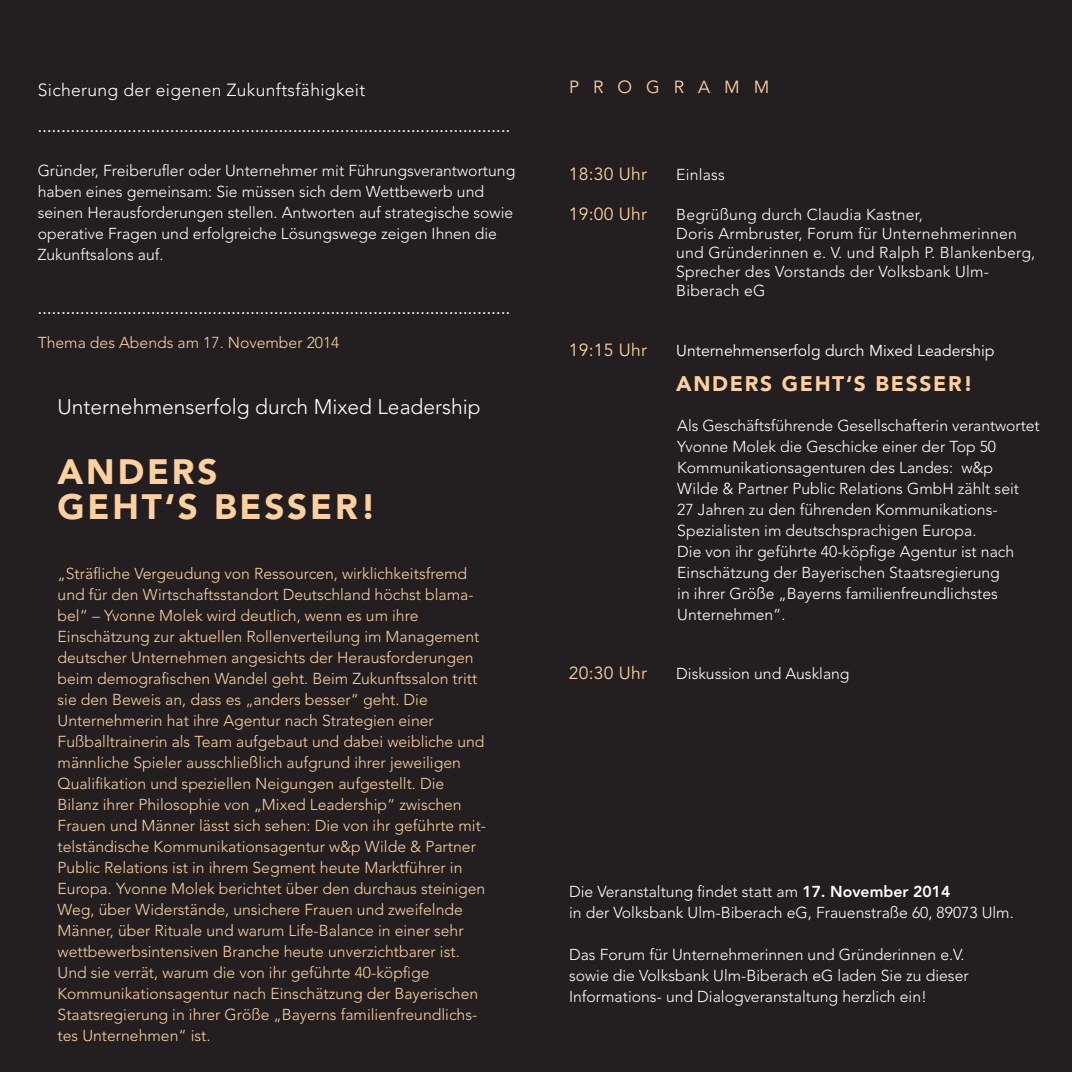
<style>
.page{position:relative;width:1072px;height:1072px;background:#fff}
.page>*{position:absolute;margin:0;border:0;box-sizing:border-box;transform-origin:0 0}
.t1{font:900 35px "Avenir";letter-spacing:.08em;color:#fdd09e}
.t2{font:300 21px "Avenir";color:#fff}
.t3{font:900 21px "Avenir";letter-spacing:.08em;color:#fdd09e}
.t4{font:17.5px "Palatino";color:#fff}
.t5{font:300 17.5px "Avenir";letter-spacing:.02em;color:#fff}
.t6{font:17.5px "Avenir";letter-spacing:.015em;color:#fdd09e}
.t7{font:17.5px "Avenir";letter-spacing:.8em;color:#fdd09e}
.t8{font:300 15.75px/21px "Avenir";color:#fdd09e}
.t9{font:300 15.75px/21px "Avenir";color:#fff}
.t10{font:15.75px "Avenir";color:#fff}
.s1{font-weight:800}
</style>
<div class="page">
<div style="left:0;top:0;width:1071px;height:1071px;background:#231f20"></div>
<p class="t5" style="left:38px;top:79px;width:329px">Sicherung der eigenen Zukunftsfähigkeit</p>
<p class="t4" style="left:38px;top:112px;width:474px">....................................................................................................</p>
<p class="t9" style="left:38px;top:160px;width:479px">Gründer, Freiberufler oder Unternehmer mit Führungsverantwortung</p>
<p class="t9" style="left:38px;top:181px;width:448px">haben eines gemeinsam: Sie müssen sich dem Wettbewerb und</p>
<p class="t9" style="left:38px;top:202px;width:477px">seinen Herausforderungen stellen. Antworten auf strategische sowie operative Fragen und erfolgreiche Lösungswege zeigen Ihnen die<br>Zukunftsalons auf.</p>
<p class="t4" style="left:38px;top:294px;width:474px">....................................................................................................</p>
<p class="t8" style="left:38px;top:332px;width:303px">Thema des Abends am 17. November 2014</p>
<p class="t2" style="left:58px;top:394px;width:424px">Unternehmenserfolg durch Mixed Leadership</p>
<p class="t1" style="left:58px;top:451px;width:161px">ANDERS</p>
<p class="t1" style="left:58px;top:486px;width:320px">GEHT‘S BESSER!</p>
<p class="t8" style="left:58px;top:563px;width:430px">„Sträfliche Vergeudung von Ressourcen, wirklichkeitsfremd und für den Wirtschaftsstandort Deutschland höchst blama&shy;bel“ – Yvonne Molek wird deutlich, wenn es um ihre Einschätzung zur aktuellen Rollenverteilung im Management deutscher Unternehmen angesichts der Herausforderungen beim demografischen Wandel geht. Beim Zukunftssalon tritt sie den Beweis an, dass es „anders besser“ geht. Die Unternehmerin hat ihre Agentur nach Strategien einer Fußballtrainerin als Team aufgebaut und dabei weibliche und männliche Spieler ausschließlich aufgrund ihrer jeweiligen Qualifikation und speziellen Neigungen aufgestellt. Die Bilanz ihrer Philosophie von „Mixed Leadership“ zwischen Frauen und Männer lässt sich sehen: Die von ihr geführte mit&shy;telständische Kommunikationsagentur w&amp;p Wilde &amp; Partner Public Relations ist in ihrem Segment heute Marktführer in Europa. Yvonne Molek berichtet über den durchaus steinigen Weg, über Widerstände, unsichere Frauen und zweifelnde Männer, über Rituale und warum Life-Balance in einer sehr wettbewerbsintensiven Branche heute unverzichtbarer ist.<br>Und sie verrät, warum die von ihr geführte 40-köpfige Kommunikationsagentur nach Einschätzung der Bayerischen Staatsregierung in ihrer Größe „Bayerns familienfreundlichs&shy;tes Unternehmen“ ist.</p>
<p class="t7" style="left:569px;top:77px;width:202px">PROGRAMM</p>
<p class="t6" style="left:568px;top:163px;width:80px">18:30 Uhr</p>
<p class="t9" style="left:676px;top:164px;width:50px">Einlass</p>
<p class="t6" style="left:568px;top:204px;width:80px">19:00 Uhr</p>
<p class="t9" style="left:676px;top:204px;width:248px">Begrüßung durch Claudia Kastner,</p>
<p class="t9" style="left:676px;top:224px;width:360px;line-height:19.1px">Doris Armbruster, Forum für Unternehmerinnen und Gründerinnen e. V. und Ralph P. Blankenberg, Sprecher des Vorstands der Volksbank Ulm-Biberach eG</p>
<p class="t6" style="left:568px;top:339px;width:80px">19:15 Uhr</p>
<p class="t10" style="left:676px;top:341px;width:320px">Unternehmenserfolg durch Mixed Leadership</p>
<p class="t3" style="left:676px;top:370px;width:298px">ANDERS GEHT‘S BESSER!</p>
<p class="t9" style="left:677px;top:414px;width:364px">Als Geschäftsführende Gesellschafterin verantwortet Yvonne Molek die Geschicke einer der Top 50<br>Kommunikationsagenturen des Landes: w&amp;p<br>Wilde &amp; Partner Public Relations GmbH zählt seit<br>27 Jahren zu den führenden Kommunikations-Spezialisten im deutschsprachigen Europa.<br>Die von ihr geführte 40-köpfige Agentur ist nach Einschätzung der Bayerischen Staatsregierung<br>in ihrer Größe „Bayerns familienfreundlichstes Unternehmen“.</p>
<p class="t6" style="left:568px;top:663px;width:80px">20:30 Uhr</p>
<p class="t9" style="left:676px;top:663px;width:175px">Diskussion und Ausklang</p>
<p class="t9" style="left:569px;top:880px;width:446px">Die Veranstaltung findet statt am <span class="s1">17. November 2014<br></span>in der Volksbank Ulm-Biberach eG, Frauenstraße 60, 89073 Ulm.</p>
<p class="t9" style="left:569px;top:943px;width:401px">Das Forum für Unternehmerinnen und Gründerinnen e.V. sowie die Volksbank Ulm-Biberach eG laden Sie zu dieser<br>Informations- und Dialogveranstaltung herzlich ein!</p>
</div>
